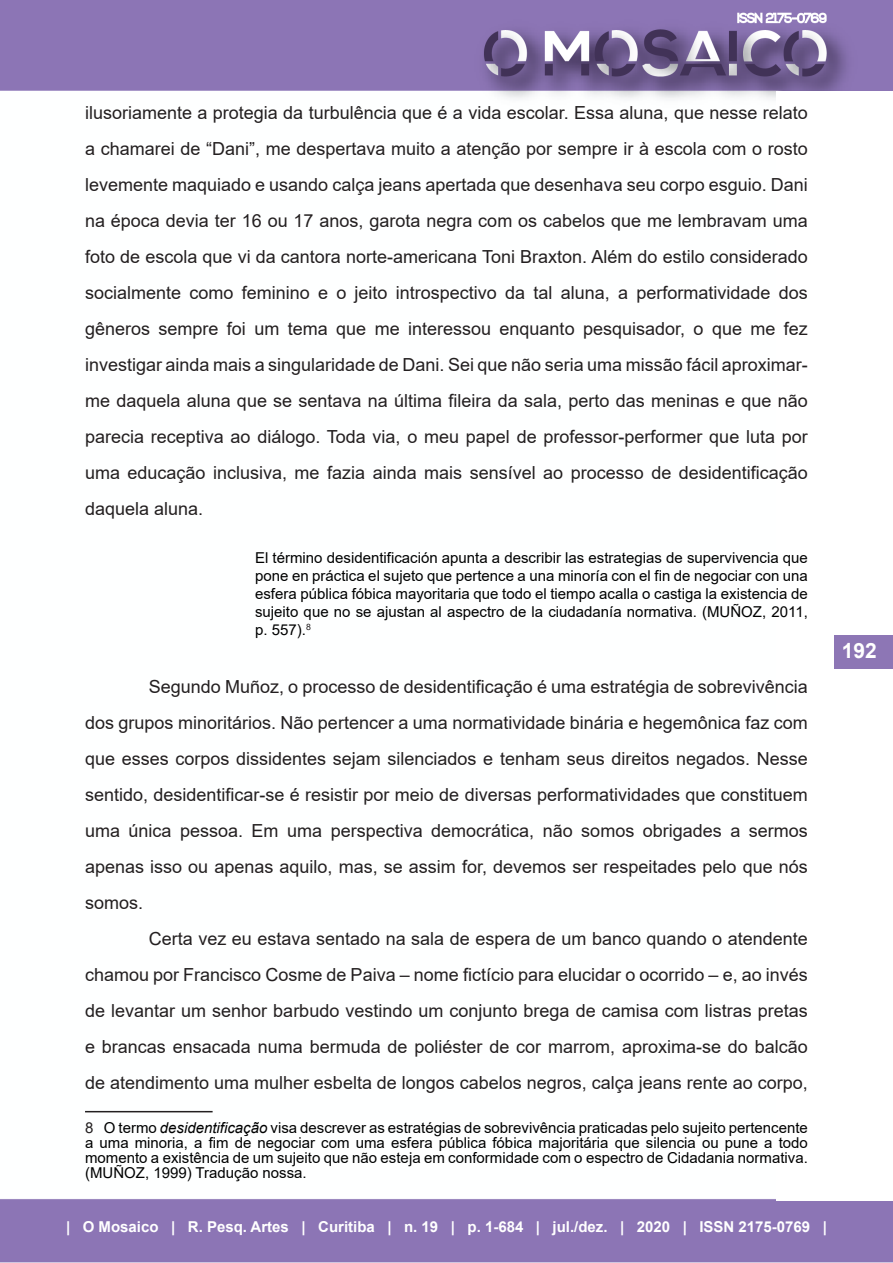
<style>
.page{position:relative;width:893px;height:1263px;background:#fff}
.page>*{position:absolute;margin:0;border:0;box-sizing:border-box;transform-origin:0 0}
.t1{font:700 21px "Arial";color:#fff}
.Corpo{font:18px/36px "Arial";color:#231f20;text-align:justify}
.nota_rodape{font:15px/15px "Arial";color:#000;text-align:justify}
.citação{font:15px/18px "Arial";color:#000;text-align:justify}
.t2{font:700 15px "Arial";color:#fff}
.s1{color:#231f20}
.s2{font-style:italic}
</style>
<div class="page">
<img style="left:0;top:0;width:893px;height:1263px">
<div style="left:777px;top:92px;width:116px;height:1109px;background:#fff"></div>
<div style="left:834px;top:635px;width:59px;height:33px;background:#8d76b5"></div>
<hr style="left:85px;top:1111px;width:128px;height:1px;background:#231f20">
<p class="Corpo" style="left:85px;top:95px;width:724px">ilusoriamente a protegia da turbulência que é a vida escolar. Essa aluna, que nesse relato a chamarei de “Dani”, me despertava muito a atenção por sempre ir à escola com o rosto levemente maquiado e usando calça jeans apertada que desenhava seu corpo esguio. Dani na época devia ter 16 ou 17 anos, garota negra com os cabelos que me lembravam uma foto de escola que vi da cantora norte-americana Toni Braxton. Além do estilo considerado socialmente como feminino e o jeito introspectivo da tal aluna, a performatividade dos gêneros sempre foi um tema que me interessou enquanto pesquisador, o que me fez investigar ainda mais a singularidade de Dani. Sei que não seria uma missão fácil aproximar&shy;me daquela aluna que se sentava na última fileira da sala, perto das meninas e que não parecia receptiva ao diálogo. Toda via, o meu papel de professor-performer que luta por uma educação inclusiva, me fazia ainda mais sensível ao processo de desidentificação daquela aluna.</p>
<p class="citação" style="left:255px;top:549px;width:554px">El término desidentificación apunta a describir las estrategias de supervivencia que pone en práctica el sujeto que pertence a una minoría con el fin de negociar con una esfera pública fóbica mayoritaria que todo el tiempo acalla o castiga la existencia de sujeito que no se ajustan al aspectro de la ciudadanía normativa. (MUÑOZ, 2011, p. 557).<sup>8</sup></p>
<p class="Corpo" style="left:85px;top:668px;width:724px;text-indent:64px">Segundo Muñoz, o processo de desidentificação é uma estratégia de sobrevivência dos grupos minoritários. Não pertencer a uma normatividade binária e hegemônica faz com que esses corpos dissidentes sejam silenciados e tenham seus direitos negados. Nesse sentido, desidentificar-se é resistir por meio de diversas performatividades que constituem uma única pessoa. Em uma perspectiva democrática, não somos obrigades a sermos apenas isso ou apenas aquilo, mas, se assim for, devemos ser respeitades pelo que nós somos.</p>
<p class="Corpo" style="left:85px;top:920px;width:724px;text-indent:64px">Certa vez eu estava sentado na sala de espera de um banco quando o atendente chamou por Francisco Cosme de Paiva – nome fictício para elucidar o ocorrido – e, ao invés de levantar um senhor barbudo vestindo um conjunto brega de camisa com listras pretas e brancas ensacada numa bermuda de poliéster de cor marrom, aproxima-se do balcão de atendimento uma mulher esbelta de longos cabelos negros, calça jeans rente ao corpo,</p>
<p class="nota_rodape" style="left:85px;top:1120px;width:724px"><span class="s1">8</span> O termo <span class="s2">desidentificação</span> visa descrever as estratégias de sobrevivência praticadas pelo sujeito pertencente a uma minoria, a fim de negociar com uma esfera pública fóbica majoritária que silencia ou pune a todo momento a existência de um sujeito que não esteja em conformidade com o espectro de Cidadania normativa. (MUÑOZ, 1999) Tradução nossa.</p>
<p class="t2" style="left:66px;top:1216px;width:762px">| O Mosaico | R. Pesq. Artes | Curitiba | n. 19 | p. 1-684 | jul./dez. | 2020 | ISSN 2175-0769 |</p>
<p class="t1" style="left:842px;top:636px;width:37px">192</p>
</div>
